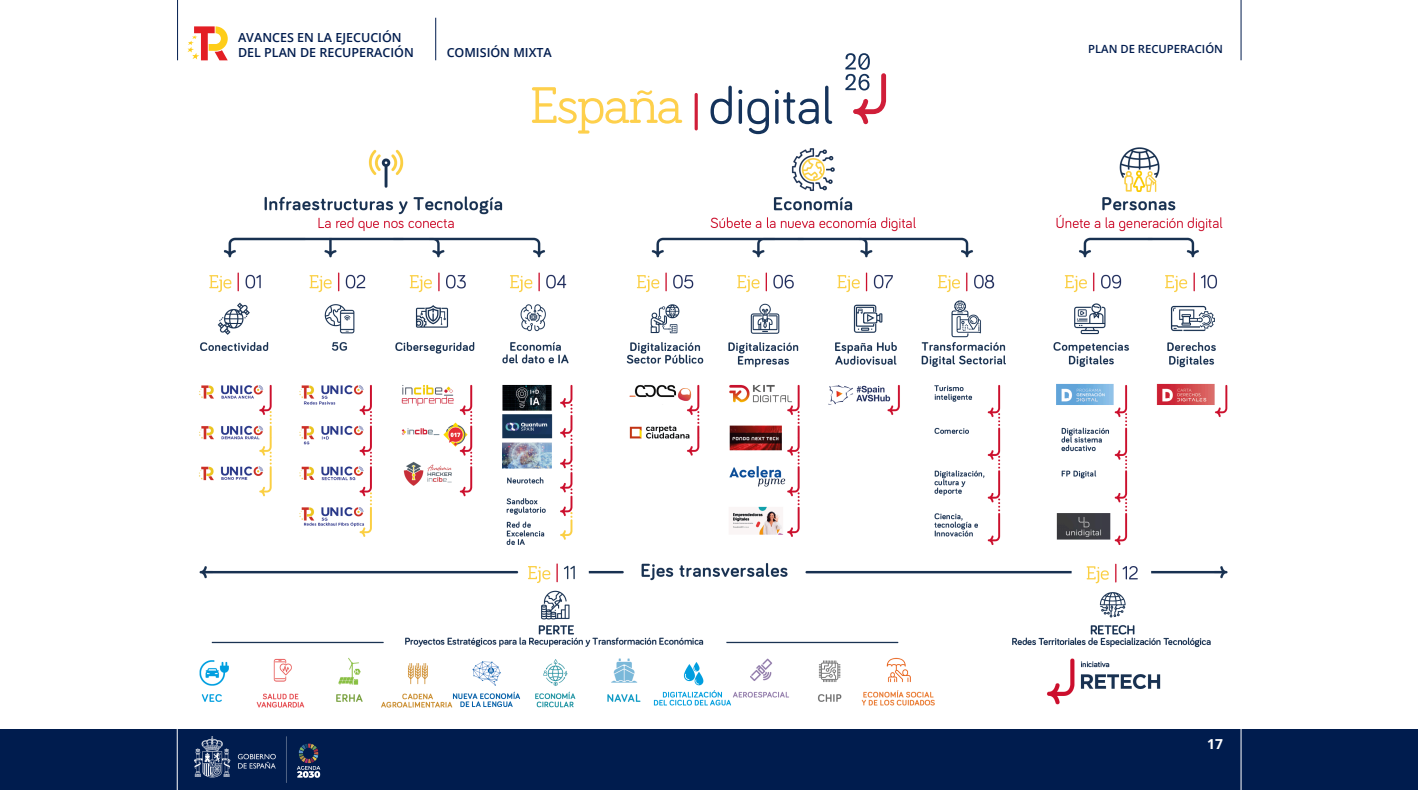
<style>
.page{position:relative;width:1418px;height:790px;background:#fff}
.page>*{position:absolute;margin:0;border:0;box-sizing:border-box;transform-origin:0 0}
.t1{font:700 13.75px "Open Sans";color:#fff}
.t2{font:600 12.5px/15px "Open Sans";color:#001c4e}
.t3{font:600 11.25px "Open Sans";color:#001c4e}
</style>
<div class="page">
<hr style="left:177px;top:0;width:1px;height:60px;background:#001c4e">
<hr style="left:435px;top:18px;width:1px;height:42px;background:#001c4e">
<div style="left:0;top:729px;width:1417px;height:60px;background:#001c4e"></div>
<img style="left:194px;top:736px;width:93px;height:46px">
<svg style="left:297px;top:743px;width:23px;height:34px"></svg>
<hr style="left:1240px;top:728px;width:1px;height:61px;background:#fff">
<hr style="left:177px;top:728px;width:1px;height:61px;background:#fff">
<hr style="left:1240px;top:0;width:1px;height:60px;background:#001c4e">
<svg style="left:187px;top:26px;width:41px;height:34px"></svg>
<img style="left:199px;top:147px;width:1029px;height:561px">
<svg style="left:845px;top:53px;width:41px;height:71px"></svg>
<svg style="left:710px;top:86px;width:21px;height:38px"></svg>
<svg style="left:738px;top:90px;width:80px;height:44px"></svg>
<svg style="left:825px;top:86px;width:7px;height:38px"></svg>
<hr style="left:694px;top:93px;width:3px;height:37px;background:#d01e39;border-radius:2px">
<svg style="left:532px;top:87px;width:150px;height:46px"></svg>
<p class="t2" style="left:238px;top:29px;width:177px">AVANCES EN LA EJECUCIÓN<br>DEL PLAN DE RECUPERACIÓN</p>
<p class="t2" style="left:446px;top:44px;width:107px">COMISIÓN MIXTA</p>
<p class="t3" style="left:1088px;top:41px;width:136px">PLAN DE RECUPERACIÓN</p>
<p class="t1" style="left:1207px;top:733px;width:17px">17</p>
</div>
